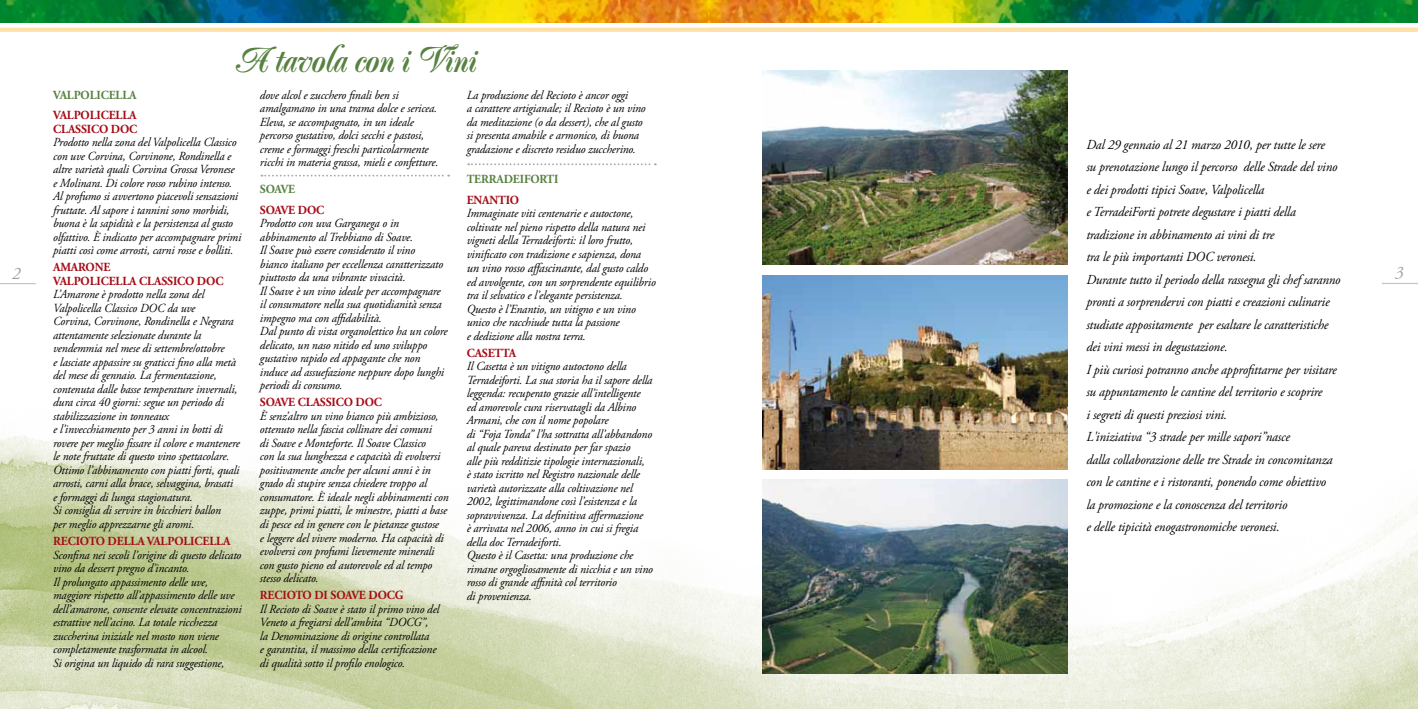
<style>
.page{position:relative;width:1418px;height:709px;background:#fff}
.page>*{position:absolute;margin:0;border:0;box-sizing:border-box;transform-origin:0 0}
.t1{font:500 35px "Poppl Exquisit";color:#588242}
.t2{font:italic 17.5px "Adobe Garamond Pro";color:#9c9e9f;scale:.95 1}
.t3{font:italic 13.75px/22.5px "Adobe Garamond Pro";letter-spacing:-.01em;color:#000;scale:.95 1}
.t4{font:italic 13.12px "Adobe Garamond Pro";letter-spacing:-.01em;color:#000;scale:.95 1}
.t5{font:italic 12.38px/13.5px "Adobe Garamond Pro";letter-spacing:-.01em;color:#000;scale:.95 1}
.t6{font:700 12.38px/13.5px "Adobe Garamond Pro";letter-spacing:-.01em;color:#a60b16;scale:.95 1}
.t7{font:700 12.38px "Adobe Garamond Pro";letter-spacing:-.01em;color:#588242;scale:.95 1}
.s1{font-size:12.38px}
</style>
<div class="page">
<img style="left:0;top:0;width:709px;height:22px">
<hr style="left:0;top:283px;width:36px;height:1px;background:#c6c7c8">
<svg style="left:0;top:28px;width:1417px;height:4px;background:#fee1ac"></svg>
<hr style="left:1381px;top:283px;width:36px;height:1px;background:#c6c7c8">
<img style="left:0;top:390px;width:1417px;height:319px">
<img style="left:709px;top:0;width:708px;height:22px">
<hr style="left:709px;top:28px;width:708px;height:3px;background:#fee0a9">
<img style="left:762px;top:275px;width:305px;height:194px">
<img style="left:762px;top:71px;width:305px;height:194px">
<img style="left:762px;top:479px;width:305px;height:194px">
<svg style="left:261px;top:175px;width:188px;height:1px"></svg>
<svg style="left:468px;top:163px;width:188px;height:2px"></svg>
<h1 class="t1" style="left:234px;top:39px;width:242px">A tavola con i Vini</h1>
<p class="t5" style="left:260px;top:88px;width:189px">dove alcol e zucchero finali ben si amalgamano in una trama dolce e sericea.<br>Eleva, se accompagnato, in un ideale percorso gustativo, dolci secchi e pastosi, creme e formaggi freschi particolarmente ricchi in materia grassa, mieli e confetture.</p>
<p class="t7" style="left:260px;top:182px;width:39px">SOAVE</p>
<p class="t6" style="left:260px;top:203px;width:69px">SOAVE DOC</p>
<p class="t5" style="left:260px;top:217px;width:199px">Prodotto con uva Garganega o in abbinamento al Trebbiano di Soave.<br>Il Soave può essere considerato il vino<br>bianco italiano per eccellenza caratterizzato piuttosto da una vibrante vivacità.<br>Il Soave è un vino ideale per accompagnare il consumatore nella sua quotidianità senza impegno ma con affidabilità.<br>Dal punto di vista organolettico ha un colore delicato, un naso nitido ed uno sviluppo gustativo rapido ed appagante che non induce ad assuefazione neppure dopo lunghi periodi di consumo.</p>
<p class="t6" style="left:260px;top:396px;width:130px">SOAVE CLASSICO DOC</p>
<p class="t5" style="left:260px;top:409px;width:200px">È senz’altro un vino bianco più ambizioso, ottenuto nella fascia collinare dei comuni<br>di Soave e Monteforte. Il Soave Classico<br>con la sua lunghezza e capacità di evolversi positivamente anche per alcuni anni è in grado di stupire senza chiedere troppo al consumatore. È ideale negli abbinamenti con zuppe, primi piatti, le minestre, piatti a base di pesce ed in genere con le pietanze gustose<br>e leggere del vivere moderno. Ha capacità di evolversi con profumi lievemente minerali con gusto pieno ed autorevole ed al tempo stesso delicato.</p>
<p class="t6" style="left:260px;top:588px;width:152px">RECIOTO DI SOAVE DOCG</p>
<p class="t5" style="left:260px;top:602px;width:190px">Il Recioto di Soave è stato il primo vino del Veneto a fregiarsi dell’ambita “DOCG”, la Denominazione di origine controllata<br>e garantita, il massimo della certificazione di qualità sotto il profilo enologico.</p>
<p class="t5" style="left:467px;top:88px;width:190px">La produzione del Recioto è ancor oggi<br>a carattere artigianale; il Recioto è un vino da meditazione (o da dessert), che al gusto si presenta amabile e armonico, di buona gradazione e discreto residuo zuccherino.</p>
<p class="t7" style="left:467px;top:172px;width:98px">TERRADEIFORTI</p>
<p class="t6" style="left:467px;top:193px;width:57px">ENANTIO</p>
<p class="t5" style="left:467px;top:207px;width:189px">Immaginate viti centenarie e autoctone, coltivate nel pieno rispetto della natura nei vigneti della Terradeiforti: il loro frutto, vinificato con tradizione e sapienza, dona</p>
<p class="t4" style="left:467px;top:260px;width:192px">un vino rosso affascinante<span class="s1">, dal gusto caldo</span></p>
<p class="t5" style="left:467px;top:275px;width:200px">ed avvolgente, con un sorprendente equilibrio tra il selvatico e l’elegante persistenza.<br>Questo è l’Enantio, un vitigno e un vino unico che racchiude tutta la passione<br>e dedizione alla nostra terra.</p>
<p class="t6" style="left:467px;top:346px;width:53px">CASETTA</p>
<p class="t5" style="left:467px;top:360px;width:197px">Il Casetta è un vitigno autoctono della Terradeiforti. La sua storia ha il sapore della leggenda: recuperato grazie all’intelligente ed amorevole cura riservatagli da Albino Armani, che con il nome popolare<br>di “Foja Tonda” l’ha sottratta all’abbandono al quale pareva destinato per far spazio<br>alle più redditizie tipologie internazionali,<br>è stato iscritto nel Registro nazionale delle varietà autorizzate alla coltivazione nel 2002, legittimandone così l’esistenza e la sopravvivenza. La definitiva affermazione<br>è arrivata nel 2006, anno in cui si fregia della doc Terradeiforti.<br>Questo è il Casetta: una produzione che rimane orgogliosamente di nicchia e un vino rosso di grande affinità col territorio<br>di provenienza.</p>
<p class="t7" style="left:53px;top:87px;width:89px">VALPOLICELLA</p>
<p class="t6" style="left:53px;top:109px;width:90px">VALPOLICELLA<br>CLASSICO DOC</p>
<p class="t5" style="left:53px;top:136px;width:199px">Prodotto nella zona del Valpolicella Classico con uve Corvina, Corvinone, Rondinella e altre varietà quali Corvina Grossa Veronese e Molinara. Di colore rosso rubino intenso.<br>Al profumo si avvertono piacevoli sensazioni fruttate. Al sapore i tannini sono morbidi, buona è la sapidità e la persistenza al gusto olfattivo. È indicato per accompagnare primi piatti così come arrosti, carni rosse e bolliti.</p>
<p class="t6" style="left:53px;top:261px;width:181px">AMARONE<br>VALPOLICELLA CLASSICO DOC</p>
<p class="t5" style="left:53px;top:288px;width:198px">L’Amarone è prodotto nella zona del Valpolicella Classico DOC da uve<br>Corvina, Corvinone, Rondinella e Negrara attentamente selezionate durante la vendemmia nel mese di settembre/ottobre<br>e lasciate appassire su graticci fino alla metà del mese di gennaio. La fermentazione, contenuta dalle basse temperature invernali, dura circa 40 giorni: segue un periodo di stabilizzazione in tonneaux<br>e l’invecchiamento per 3 anni in botti di rovere per meglio fissare il colore e mantenere le note fruttate di questo vino spettacolare.<br>Ottimo l’abbinamento con piatti forti, quali arrosti, carni alla brace, selvaggina, brasati e formaggi di lunga stagionatura.<br>Si consiglia di servire in bicchieri ballon<br>per meglio apprezzarne gli aromi.</p>
<p class="t6" style="left:53px;top:534px;width:188px">RECIOTO DELLA VALPOLICELLA</p>
<p class="t5" style="left:53px;top:548px;width:200px">Sconfina nei secoli l’origine di questo delicato vino da dessert pregno d’incanto.<br>Il prolungato appassimento delle uve, maggiore rispetto all’appassimento delle uve dell’amarone, consente elevate concentrazioni estrattive nell’acino. La totale ricchezza zuccherina iniziale nel mosto non viene completamente trasformata in alcool.<br>Si origina un liquido di rara suggestione,</p>
<p class="t3" style="left:1086px;top:133px;width:269px">Dal 29 gennaio al 21 marzo 2010, per tutte le sere<br>su prenotazione lungo il percorso delle Strade del vino e dei prodotti tipici Soave, Valpolicella<br>e TerradeiForti potrete degustare i piatti della tradizione in abbinamento ai vini di tre<br>tra le più importanti DOC veronesi.<br>Durante tutto il periodo della rassegna gli chef saranno pronti a sorprendervi con piatti e creazioni culinarie studiate appositamente per esaltare le caratteristiche dei vini messi in degustazione.<br>I più curiosi potranno anche approfittarne per visitare su appuntamento le cantine del territorio e scoprire<br>i segreti di questi preziosi vini.<br>L'iniziativa “3 strade per mille sapori”nasce<br>dalla collaborazione delle tre Strade in concomitanza con le cantine e i ristoranti, ponendo come obiettivo<br>la promozione e la conoscenza del territorio<br>e delle tipicità enogastronomiche veronesi.</p>
<h2 class="t2" style="left:12px;top:263px;width:10px">2</h2>
<h2 class="t2" style="left:1394px;top:262px;width:10px">3</h2>
</div>
